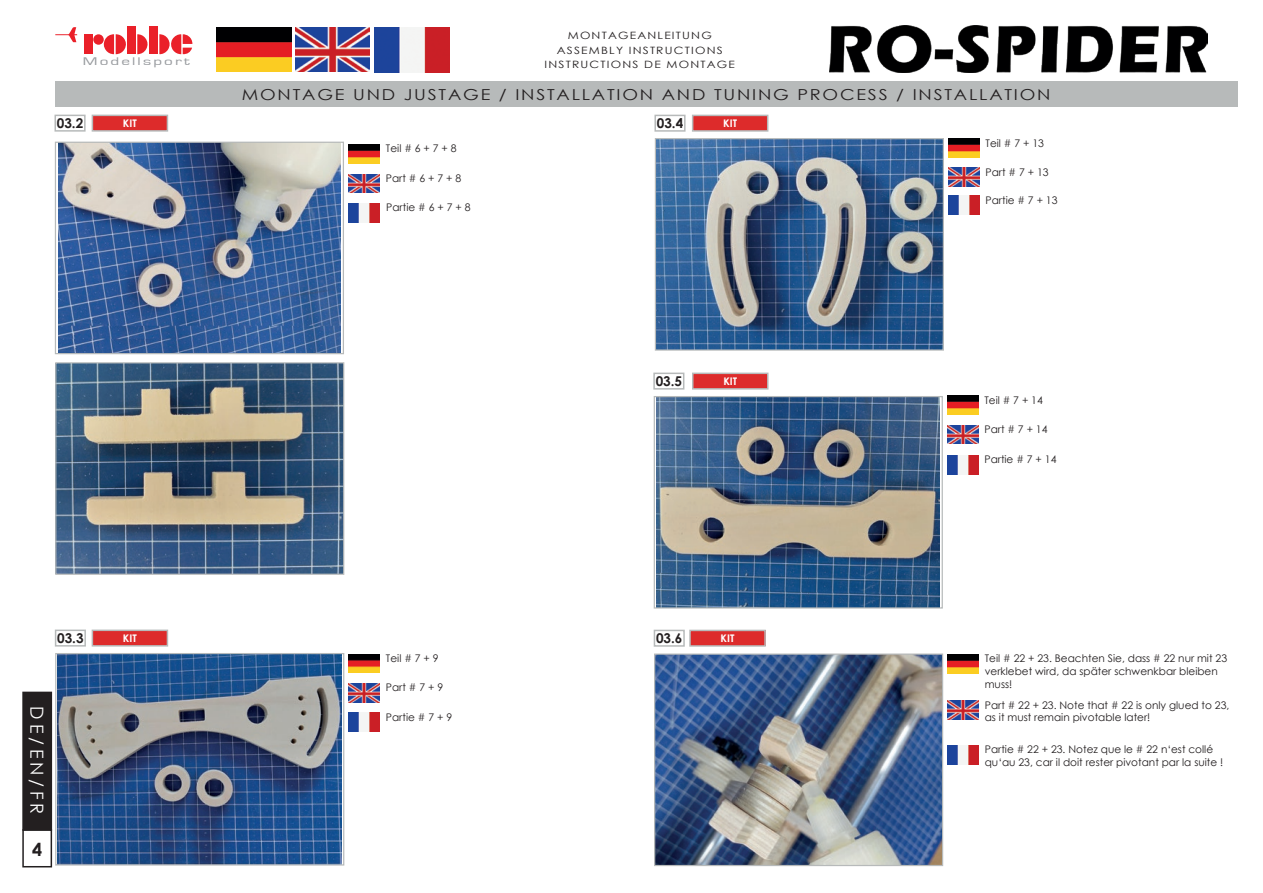
<style>
.page{position:relative;width:1263px;height:893px;background:#fff}
.page>*{position:absolute;margin:0;border:0;box-sizing:border-box;transform-origin:0 0}
.t1{font:18px "Century Gothic";color:#fff}
.t2{font:700 18px "Century Gothic";color:#231f20}
.t3{font:15.15px "Century Gothic";letter-spacing:.1em;color:#231f20;scale:1.19 1}
.t4{font:700 13.5px "Century Gothic";color:#231f20}
.t5{font:11.4px "Eurostile";letter-spacing:.125em;color:#989b9f;scale:1.5 1}
.t6{font:10.5px/12.6px "Century Gothic";color:#231f20}
.t7{font:700 10.5px "Century Gothic";color:#fff}
.t8{font:10.05px/14.4px "Century Gothic";letter-spacing:.1em;color:#231f20;text-align:center;scale:1.19 1}
</style>
<div class="page">
<div style="left:23px;top:692px;width:28px;height:138px;background:#231f20"></div>
<div style="left:22px;top:692px;width:30px;height:139px;border:2px solid #231f20"></div>
<div style="left:22px;top:829px;width:30px;height:38px;border:2px solid #231f20"></div>
<div style="left:127px;top:27px;width:9px;height:27px;background:#ea2029"></div>
<div style="left:149px;top:27px;width:9px;height:27px;background:#ea2029"></div>
<div style="left:84px;top:34px;width:9px;height:20px;background:#ea2029"></div>
<svg style="left:137px;top:34px;width:11px;height:20px"></svg>
<svg style="left:103px;top:34px;width:23px;height:20px"></svg>
<div style="left:93px;top:34px;width:11px;height:11px;background:#ea2029;border-radius:50%"></div>
<svg style="left:55px;top:27px;width:22px;height:15px"></svg>
<svg style="left:159px;top:34px;width:33px;height:21px"></svg>
<img style="left:217px;top:27px;width:75px;height:45px">
<img style="left:296px;top:27px;width:74px;height:45px">
<img style="left:374px;top:27px;width:76px;height:45px">
<img style="left:830px;top:26px;width:378px;height:46px">
<div style="left:55px;top:81px;width:1182px;height:25px;background:#b7baba"></div>
<img style="left:348px;top:145px;width:32px;height:18px">
<div style="left:55px;top:115px;width:31px;height:17px;border:2px solid #b7baba"></div>
<img style="left:58px;top:144px;width:283px;height:208px">
<div style="left:55px;top:142px;width:289px;height:212px;border:1px solid #b7baba"></div>
<img style="left:348px;top:174px;width:32px;height:19px">
<img style="left:349px;top:204px;width:31px;height:18px">
<img style="left:348px;top:654px;width:32px;height:19px">
<div style="left:55px;top:630px;width:31px;height:17px;border:2px solid #b7baba"></div>
<img style="left:58px;top:655px;width:284px;height:209px">
<div style="left:55px;top:653px;width:289px;height:213px;border:1px solid #b7baba"></div>
<img style="left:348px;top:683px;width:32px;height:19px">
<img style="left:348px;top:713px;width:32px;height:18px">
<img style="left:948px;top:139px;width:31px;height:18px">
<div style="left:654px;top:115px;width:31px;height:17px;border:2px solid #b7baba"></div>
<img style="left:657px;top:140px;width:285px;height:209px">
<div style="left:655px;top:138px;width:289px;height:213px;border:1px solid #b7baba"></div>
<img style="left:948px;top:168px;width:31px;height:18px">
<img style="left:948px;top:196px;width:31px;height:18px">
<img style="left:947px;top:396px;width:31px;height:19px">
<div style="left:653px;top:373px;width:31px;height:17px;border:2px solid #b7baba"></div>
<img style="left:657px;top:398px;width:283px;height:209px">
<div style="left:654px;top:396px;width:289px;height:213px;border:1px solid #b7baba"></div>
<img style="left:947px;top:425px;width:31px;height:19px">
<img style="left:947px;top:455px;width:31px;height:19px">
<img style="left:947px;top:654px;width:31px;height:19px">
<div style="left:654px;top:630px;width:31px;height:17px;border:2px solid #b7baba"></div>
<img style="left:656px;top:655px;width:285px;height:209px">
<div style="left:654px;top:653px;width:289px;height:213px;border:1px solid #b7baba"></div>
<img style="left:947px;top:701px;width:31px;height:18px">
<img style="left:947px;top:745px;width:31px;height:19px">
<div style="left:92px;top:115px;width:75px;height:16px;background:#dd2b2b"></div>
<div style="left:92px;top:115px;width:76px;height:17px;border:2px solid #b7baba"></div>
<div style="left:92px;top:630px;width:75px;height:16px;background:#dd2b2b"></div>
<div style="left:92px;top:630px;width:76px;height:17px;border:2px solid #b7baba"></div>
<div style="left:693px;top:115px;width:75px;height:16px;background:#dd2b2b"></div>
<div style="left:692px;top:115px;width:76px;height:17px;border:2px solid #b7baba"></div>
<div style="left:690px;top:630px;width:75px;height:16px;background:#dd2b2b"></div>
<div style="left:689px;top:630px;width:77px;height:17px;border:2px solid #b7baba"></div>
<div style="left:693px;top:373px;width:75px;height:16px;background:#dd2b2b"></div>
<div style="left:692px;top:373px;width:76px;height:17px;border:2px solid #b7baba"></div>
<img style="left:57px;top:364px;width:285px;height:209px">
<div style="left:55px;top:362px;width:289px;height:213px;border:1px solid #b7baba"></div>
<p class="t8" style="left:557px;top:28px;width:141px">MONTAGEANLEITUNG<br>ASSEMBLY INSTRUCTIONS</p>
<p class="t5" style="left:83px;top:55px;width:73px">Modellsport</p>
<p class="t8" style="left:545px;top:57px;width:161px">INSTRUCTIONS DE MONTAGE</p>
<h2 class="t3" style="left:242px;top:84px;width:681px">MONTAGE UND JUSTAGE / INSTALLATION AND TUNING PROCESS / INSTALLATION</h2>
<p class="t4" style="left:57px;top:113px;width:28px">03.2</p>
<p class="t7" style="left:123px;top:115px;width:15px">KIT</p>
<p class="t6" style="left:386px;top:142px;width:72px">Teil # 6 + 7 + 8</p>
<p class="t6" style="left:386px;top:172px;width:77px">Part # 6 + 7 + 8</p>
<p class="t6" style="left:386px;top:201px;width:86px">Partie # 6 + 7 + 8</p>
<p class="t4" style="left:657px;top:113px;width:28px">03.4</p>
<p class="t7" style="left:723px;top:115px;width:15px">KIT</p>
<p class="t4" style="left:656px;top:371px;width:28px">03.5</p>
<p class="t7" style="left:723px;top:373px;width:15px">KIT</p>
<p class="t6" style="left:985px;top:136px;width:60px">Teil # 7 + 13</p>
<p class="t6" style="left:985px;top:165px;width:65px">Part # 7 + 13</p>
<p class="t6" style="left:985px;top:193px;width:74px">Partie # 7 + 13</p>
<p class="t6" style="left:984px;top:394px;width:60px">Teil # 7 + 14</p>
<p class="t6" style="left:984px;top:423px;width:65px">Part # 7 + 14</p>
<p class="t6" style="left:984px;top:453px;width:74px">Partie # 7 + 14</p>
<p class="t4" style="left:57px;top:628px;width:28px">03.3</p>
<h1 class="t1" style="left:50px;top:706px;width:109px;rotate:90deg">DE/EN/FR</h1>
<h1 class="t2" style="left:32px;top:836px;width:12px">4</h1>
<p class="t7" style="left:123px;top:630px;width:15px">KIT</p>
<p class="t6" style="left:386px;top:652px;width:54px">Teil # 7 + 9</p>
<p class="t6" style="left:386px;top:681px;width:59px">Part # 7 + 9</p>
<p class="t6" style="left:386px;top:710px;width:68px">Partie # 7 + 9</p>
<p class="t4" style="left:656px;top:628px;width:28px">03.6</p>
<p class="t7" style="left:721px;top:630px;width:15px">KIT</p>
<p class="t6" style="left:985px;top:652px;width:244px">Teil # 22 + 23. Beachten Sie, dass # 22 nur mit 23 verklebet wird, da später schwenkbar bleiben muss!</p>
<p class="t6" style="left:985px;top:698px;width:246px">Part # 22 + 23. Note that # 22 is only glued to 23, as it must remain pivotable later!</p>
<p class="t6" style="left:985px;top:743px;width:240px">Partie # 22 + 23. Notez que le # 22 n‘est collé qu‘au 23, car il doit rester pivotant par la suite !</p>
</div>
